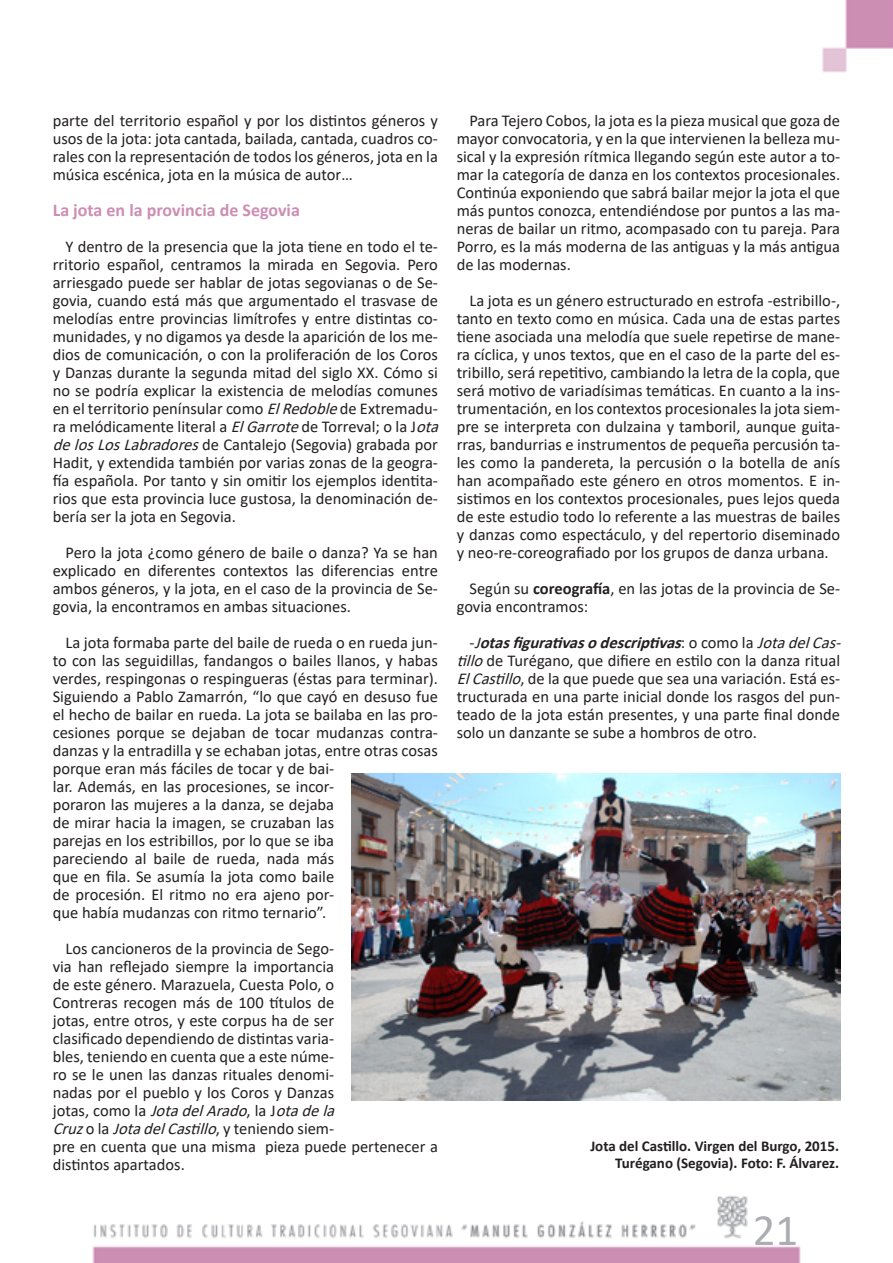
<style>
.page{position:relative;width:893px;height:1263px;background:#fff}
.page>*{position:absolute;margin:0;border:0;box-sizing:border-box;transform-origin:0 0}
.t1{font:45px "Calibri";color:#acadb1}
.TEXTO_LADILLO{font:700 18px "Calibri";color:#cd8eb3}
.TEXTO{font:16.5px/18px "Calibri";color:#231f20}
.TEXTO_LADILLO-2{font:16.5px/18px "Calibri";color:#231f20;text-align:justify}
.t2{font:700 15px "Calibri";color:#231f20}
.s1{font-style:italic}
.s2{font-weight:700}
.s3{font-weight:700;font-style:italic}
</style>
<div class="page">
<img style="left:351px;top:773px;width:489px;height:328px">
<img style="left:822px;top:0;width:71px;height:73px">
<img style="left:92px;top:1195px;width:709px;height:68px">
<p class="TEXTO_LADILLO-2" style="left:53px;top:111px;width:387px">parte del territorio español y por los distintos géneros y usos de la jota: jota cantada, bailada, cantada, cuadros co&shy;rales con la representación de todos los géneros, jota en la música escénica, jota en la música de autor…</p>
<p class="TEXTO_LADILLO" style="left:53px;top:197px;width:249px">La jota en la provincia de Segovia</p>
<p class="TEXTO" style="left:53px;top:237px;width:393px;text-indent:13px">Y dentro de la presencia que la jota tiene en todo el te&shy;rritorio español, centramos la mirada en Segovia. Pero arriesgado puede ser hablar de jotas segovianas o de Se&shy;govia, cuando está más que argumentado el trasvase de melodías entre provincias limítrofes y entre distintas co&shy;munidades, y no digamos ya desde la aparición de los me&shy;dios de comunicación, o con la proliferación de los Coros y Danzas durante la segunda mitad del siglo XX. Cómo si no se podría explicar la existencia de melodías comunes en el territorio penínsular como <span class="s1">ElRedoble</span>de Extremadu&shy;ra melódicamente literal a <span class="s1">ElGarrote</span>de Torreval; o la J<span class="s1">ota delosLosLabradores</span>de Cantalejo (Segovia) grabada por Hadit, y extendida también por varias zonas de la geogra&shy;fía española. Por tanto y sin omitir los ejemplos identita&shy;rios que esta provincia luce gustosa, la denominación de&shy;bería ser la jota en Segovia.</p>
<p class="TEXTO" style="left:53px;top:543px;width:387px;text-align:justify;text-indent:13px">Pero la jota ¿como género de baile o danza? Ya se han explicado en diferentes contextos las diferencias entre ambos géneros, y la jota, en el caso de la provincia de Se&shy;govia, la encontramos en ambas situaciones.</p>
<p class="TEXTO" style="left:53px;top:633px;width:387px;text-indent:13px">La jota formaba parte del baile de rueda o en rueda jun&shy;to con las seguidillas, fandangos o bailes llanos, y habas verdes, respingonas o respingueras (éstas para terminar).<br>Siguiendo a Pablo Zamarrón, “lo que cayó en desuso fue el hecho de bailar en rueda. La jota se bailaba en las pro&shy;cesiones porque se dejaban de tocar mudanzas contra&shy;danzas y la entradilla y se echaban jotas, entre otras cosas porque eran más fáciles de tocar y de bai-<br>lar. Además, en las procesiones, se incor-<br>poraron las mujeres a la danza, se dejaba<br>de mirar hacia la imagen, se cruzaban las<br>parejas en los estribillos, por lo que se iba<br>pareciendo al baile de rueda, nada más<br>que en fila. Se asumía la jota como baile<br>de procesión. El ritmo no era ajeno por-<br>que había mudanzas con ritmo ternario”.</p>
<p class="TEXTO" style="left:53px;top:939px;width:387px;text-indent:13px">Los cancioneros de la provincia de Sego-<br>via han reflejado siempre la importancia<br>de este género. Marazuela, Cuesta Polo, o<br>Contreras recogen más de 100 títulos de<br>jotas, entre otros, y este corpus ha de ser<br>clasificado dependiendo de distintas varia-<br>bles, teniendo en cuenta que a este núme-<br>ro se le unen las danzas rituales denomi-<br>nadas por el pueblo y los Coros y Danzas<br>j o t a s , c o m o l a <span class="s1">JotadelArado</span>, l a J <span class="s1">otadela<br>Cruz</span>o l a <span class="s1">JotadelCastillo</span>, y t e n i e n d o s i e m -<br>pre en cuenta que una misma pieza puede pertenecer a distintos apartados.</p>
<p class="TEXTO" style="left:457px;top:111px;width:385px;text-align:justify;text-indent:13px">Para Tejero Cobos, la jota es la pieza musical que goza de mayor convocatoria, y en la que intervienen la belleza mu&shy;sical y la expresión rítmica llegando según este autor a to&shy;mar la categoría de danza en los contextos procesionales.<br>Continúa exponiendo que sabrá bailar mejor la jota el que más puntos conozca, entendiéndose por puntos a las ma&shy;neras de bailar un ritmo, acompasado con tu pareja. Para Porro, es la más moderna de las antiguas y la más antigua de las modernas.</p>
<p class="TEXTO" style="left:457px;top:291px;width:385px;text-align:justify;text-indent:13px">La jota es un género estructurado en estrofa -estribillo-, tanto en texto como en música. Cada una de estas partes tiene asociada una melodía que suele repetirse de mane&shy;ra cíclica, y unos textos, que en el caso de la parte del es&shy;tribillo, será repetitivo, cambiando la letra de la copla, que será motivo de variadísimas temáticas. En cuanto a la ins&shy;trumentación, en los contextos procesionales la jota siem&shy;pre se interpreta con dulzaina y tamboril, aunque guita&shy;rras, bandurrias e instrumentos de pequeña percusión ta&shy;les como la pandereta, la percusión o la botella de anís han acompañado este género en otros momentos. E in&shy;sistimos en los contextos procesionales, pues lejos queda de este estudio todo lo referente a las muestras de bailes y danzas como espectáculo, y del repertorio diseminado y neo-re-coreografiado por los grupos de danza urbana.</p>
<p class="TEXTO" style="left:457px;top:579px;width:385px;text-indent:13px">Según su <span class="s2">coreografía</span>, en las jotas de la provincia de Se&shy;govia encontramos:</p>
<p class="TEXTO" style="left:457px;top:633px;width:391px;text-indent:13px">- <span class="s1">J</span><span class="s3">otasfigurativasodescriptivas</span>: o c o m o l a <span class="s1">JotadelCas&shy;tillo</span>de Turégano, que difiere en estilo con la danza ritual <span class="s1">ElCastillo</span>, de la que puede que sea una variación. Está es&shy;tructurada en una parte inicial donde los rasgos del pun&shy;teado de la jota están presentes, y una parte final donde solo un danzante se sube a hombros de otro.</p>
<p class="t2" style="left:590px;top:1136px;width:250px">Jota del Castillo. Virgen del Burgo, 2015.</p>
<p class="t2" style="left:615px;top:1152px;width:225px">Turégano (Segovia). Foto: F. Álvarez.</p>
<p class="t1" style="left:753px;top:1199px;width:47px">21</p>
</div>
